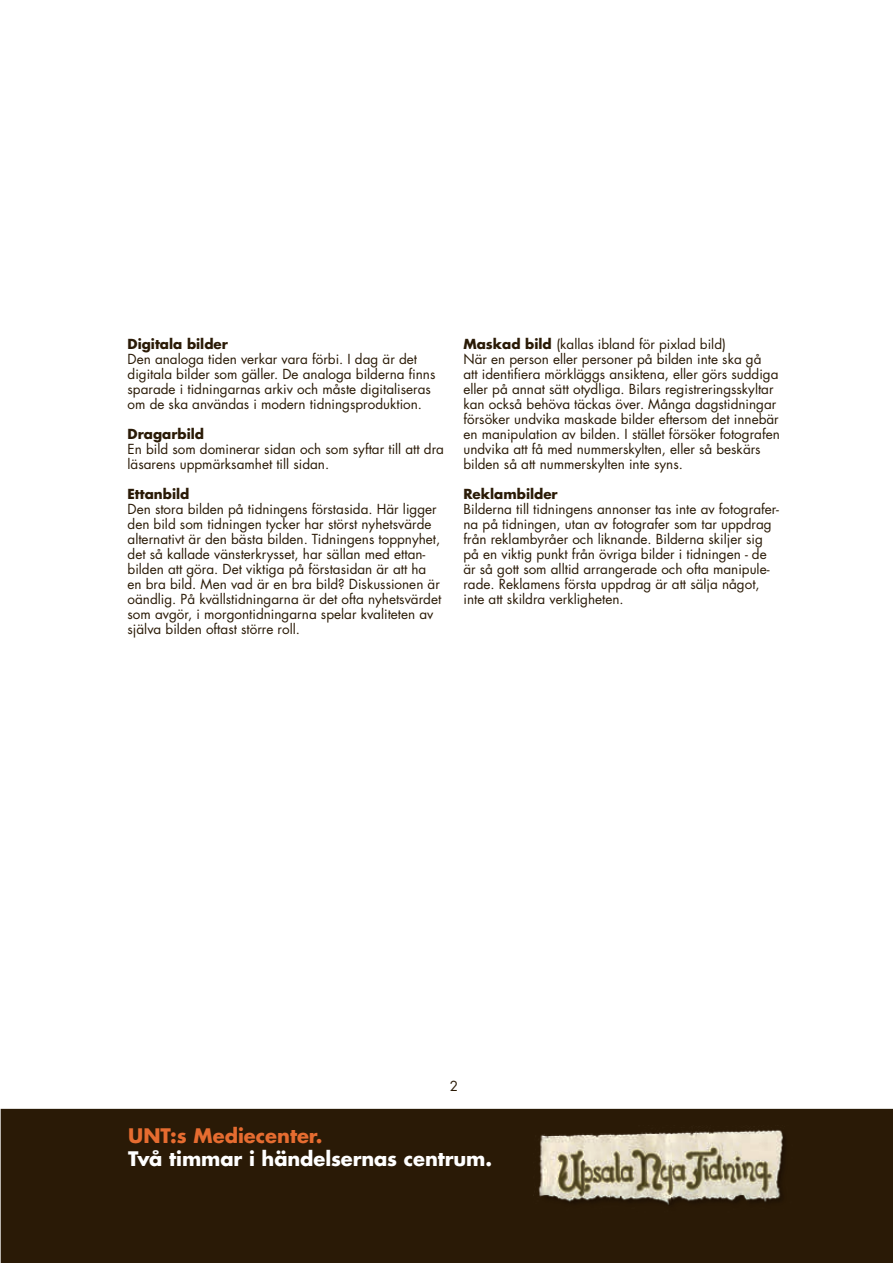
<style>
.page{position:relative;width:893px;height:1263px;background:#fff}
.page>*{position:absolute;margin:0;border:0;box-sizing:border-box;transform-origin:0 0}
.t1{font:700 19.5px "Futura Std";letter-spacing:-.005em;color:#fff}
.t2{font:700 19.5px "Futura Std";color:#e66c30}
.t3{font:13.5px/15px "Futura Std";color:#2a1a06}
.t4{font:700 13.5px "Futura Std";color:#2a1a06}
.s1{font-weight:700}
</style>
<div class="page">
<div style="left:1px;top:1109px;width:892px;height:153px;background:#2a1a06"></div>
<div style="left:1px;top:1109px;width:892px;height:154px;border:2px solid #2a1a06"></div>
<img style="left:538px;top:1129px;width:246px;height:76px">
<p class="t4" style="left:128px;top:334px;width:102px">Digitala bilder</p>
<p class="t3" style="left:128px;top:351px;width:309px">Den analoga tiden verkar vara förbi. I dag är det digitala bilder som gäller. De analoga bilderna finns sparade i tidningarnas arkiv och måste digitaliseras om de ska användas i modern tidningsproduktion.</p>
<p class="t4" style="left:128px;top:424px;width:78px">Dragarbild</p>
<p class="t3" style="left:128px;top:441px;width:318px">En bild som dominerar sidan och som syftar till att dra läsarens uppmärksamhet till sidan.</p>
<p class="t4" style="left:128px;top:484px;width:63px">Ettanbild</p>
<p class="t3" style="left:128px;top:501px;width:315px">Den stora bilden på tidningens förstasida. Här ligger den bild som tidningen tycker har störst nyhetsvärde alternativt är den bästa bilden. Tidningens toppnyhet, det så kallade vänsterkrysset, har sällan med ettan&shy;bilden att göra. Det viktiga på förstasidan är att ha en bra bild. Men vad är en bra bild? Diskussionen är oändlig. På kvällstidningarna är det ofta nyhetsvärdet som avgör, i morgontidningarna spelar kvaliteten av själva bilden oftast större roll.</p>
<p class="t3" style="left:463px;top:336px;width:318px"><span class="s1">Maskad bild</span> (kallas ibland för pixlad bild)<br>När en person eller personer på bilden inte ska gå<br>att identifiera mörkläggs ansiktena, eller görs suddiga eller på annat sätt otydliga. Bilars registreringsskyltar kan också behöva täckas över. Många dagstidningar försöker undvika maskade bilder eftersom det innebär en manipulation av bilden. I stället försöker fotografen undvika att få med nummerskylten, eller så beskärs bilden så att nummerskylten inte syns.</p>
<p class="t4" style="left:463px;top:484px;width:96px">Reklambilder</p>
<p class="t3" style="left:463px;top:501px;width:317px">Bilderna till tidningens annonser tas inte av fotografer&shy;na på tidningen, utan av fotografer som tar uppdrag från reklambyråer och liknande. Bilderna skiljer sig på en viktig punkt från övriga bilder i tidningen - de är så gott som alltid arrangerade och ofta manipule&shy;rade. Reklamens första uppdrag är att sälja något, inte att skildra verkligheten.</p>
<p class="t3" style="left:450px;top:1079px;width:10px">2</p>
<h1 class="t2" style="left:128px;top:1122px;width:196px">UNT:s Mediecenter.</h1>
<h1 class="t1" style="left:128px;top:1145px;width:365px">Två timmar i händelsernas centrum.</h1>
</div>
